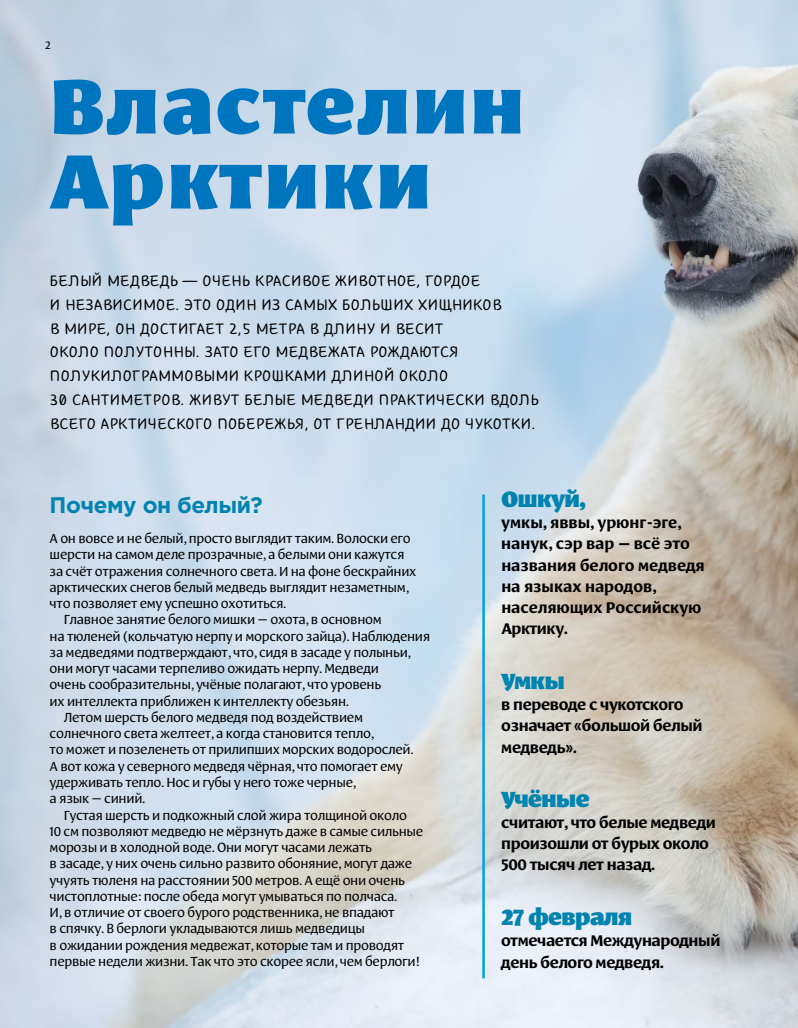
<style>
.page{position:relative;width:798px;height:1028px;background:#fff}
.page>*{position:absolute;margin:0;border:0;box-sizing:border-box;transform-origin:0 0}
.t1{font:900 87.5px/75px "Leksa Sans";letter-spacing:.04em;color:#0075bf}
.t2{font:900 25px "Leksa Sans";letter-spacing:-.02em;color:#0084af}
.t3{font:700 22.5px "Gotham Pro";letter-spacing:-.02em;color:#0084af}
.t4{font:700 17.5px/21.2px "Leksa Sans";letter-spacing:-.02em;color:#000}
.t5{font:700 17.5px/21.2px "Leksa Sans";color:#000}
.t6{font:15px "Leksa Sans";letter-spacing:-.02em;color:#000}
.t7{font:15px/23.8px "Core Narae Pro";color:#000}
.t8{font:12.5px "Leksa Sans";color:#000}
</style>
<div class="page">
<img style="left:0;top:0;width:797px;height:1028px">
<hr style="left:482px;top:494px;width:2px;height:484px;background:#009fe3">
<p class="t8" style="left:45px;top:38px;width:7px">2</p>
<h1 class="t1" style="left:50px;top:67px;width:475px">Властелин<br>Арктики</h1>
<p class="t7" style="left:50px;top:268px;width:490px">БЕЛЫЙ МЕДВЕДЬ — ОЧЕНЬ КРАСИВОЕ ЖИВОТНОЕ, ГОРДОЕ<br>И НЕЗАВИСИМОЕ. ЭТО ОДИН ИЗ САМЫХ БОЛЬШИХ ХИЩНИКОВ<br>В МИРЕ, ОН ДОСТИГАЕТ 2,5 МЕТРА В ДЛИНУ И ВЕСИТ<br>ОКОЛО ПОЛУТОННЫ. ЗАТО ЕГО МЕДВЕЖАТА РОЖДАЮТСЯ ПОЛУКИЛОГРАММОВЫМИ КРОШКАМИ ДЛИНОЙ ОКОЛО<br>30 САНТИМЕТРОВ. ЖИВУТ БЕЛЫЕ МЕДВЕДИ ПРАКТИЧЕСКИ ВДОЛЬ ВСЕГО АРКТИЧЕСКОГО ПОБЕРЕЖЬЯ, ОТ ГРЕНЛАНДИИ ДО ЧУКОТКИ.</p>
<h3 class="t3" style="left:50px;top:492px;width:214px">Почему он белый?</h3>
<p class="t6" style="left:50px;top:529px;width:362px">А он вовсе и не белый, просто выглядит таким. Волоски его</p>
<p class="t6" style="left:50px;top:545px;width:356px">шерсти на самом деле прозрачные, а белыми они кажутся</p>
<p class="t6" style="left:50px;top:561px;width:368px">за счёт отражения солнечного света. И на фоне бескрайних</p>
<p class="t6" style="left:50px;top:578px;width:360px">арктических снегов белый медведь выглядит незаметным,</p>
<p class="t6" style="left:50px;top:594px;width:238px">что позволяет ему успешно охотиться.</p>
<p class="t6" style="left:64px;top:610px;width:319px">Главное занятие белого мишки—охота, в основном</p>
<p class="t6" style="left:50px;top:627px;width:382px">на тюленей (кольчатую нерпу и морского зайца). Наблюдения</p>
<p class="t6" style="left:50px;top:643px;width:362px">за медведями подтверждают, что, сидя в засаде у полыньи,</p>
<p class="t6" style="left:50px;top:659px;width:330px">они могут часами терпеливо ожидать нерпу. Медведи</p>
<p class="t6" style="left:50px;top:675px;width:333px">очень сообразительны, учёные полагают, что уровень</p>
<p class="t6" style="left:50px;top:691px;width:300px">их интеллекта приближен к интеллекту обезьян.</p>
<p class="t6" style="left:64px;top:708px;width:300px">Летом шерсть белого медведя под воздействием</p>
<p class="t6" style="left:50px;top:724px;width:325px">солнечного света желтеет, а когда становится тепло,</p>
<p class="t6" style="left:50px;top:740px;width:365px">то может и позеленеть от прилипших морских водорослей.</p>
<p class="t6" style="left:50px;top:756px;width:354px">А вот кожа у северного медведя чёрная, что помогает ему</p>
<p class="t6" style="left:50px;top:773px;width:307px">удерживать тепло. Нос и губы у него тоже черные,</p>
<p class="t6" style="left:50px;top:789px;width:97px">а язык—синий.</p>
<p class="t6" style="left:64px;top:805px;width:344px">Густая шерсть и подкожный слой жира толщиной около</p>
<p class="t6" style="left:50px;top:821px;width:375px">10 см позволяют медведю не мёрзнуть даже в самые сильные</p>
<p class="t6" style="left:50px;top:838px;width:324px">морозы и в холодной воде. Они могут часами лежать</p>
<p class="t6" style="left:50px;top:854px;width:364px">в засаде, у них очень сильно развито обоняние, могут даже</p>
<p class="t6" style="left:50px;top:870px;width:357px">учуять тюленя на расстоянии 500 метров. А ещё они очень</p>
<p class="t6" style="left:50px;top:886px;width:349px">чистоплотные: после обеда могут умываться по полчаса.</p>
<p class="t6" style="left:50px;top:903px;width:346px">И, в отличие от своего бурого родственника, не впадают</p>
<p class="t6" style="left:50px;top:919px;width:316px">в спячку. В берлоги укладываются лишь медведицы</p>
<p class="t6" style="left:50px;top:935px;width:356px">в ожидании рождения медвежат, которые там и проводят</p>
<p class="t6" style="left:50px;top:951px;width:371px">первые недели жизни. Так что это скорее ясли, чем берлоги!</p>
<h2 class="t2" style="left:501px;top:482px;width:85px">Ошкуй,</h2>
<p class="t5" style="left:501px;top:512px;width:205px">умкы, яввы, урюнг-эге, нанук, сэр вар — всё это названия белого медведя на языках народов, населяющих Российскую<br>Арктику.</p>
<h2 class="t2" style="left:501px;top:664px;width:65px">Умкы</h2>
<p class="t4" style="left:501px;top:694px;width:203px">в переводе с чукотского означает «большой белый медведь».</p>
<h2 class="t2" style="left:501px;top:781px;width:90px">Учёные</h2>
<p class="t4" style="left:501px;top:811px;width:216px">считают, что белые медведи произошли от бурых около<br>500 тысяч лет назад.</p>
<h2 class="t2" style="left:501px;top:900px;width:132px">27 февраля</h2>
<p class="t4" style="left:501px;top:930px;width:220px">отмечается Международный день белого медведя.</p>
</div>
